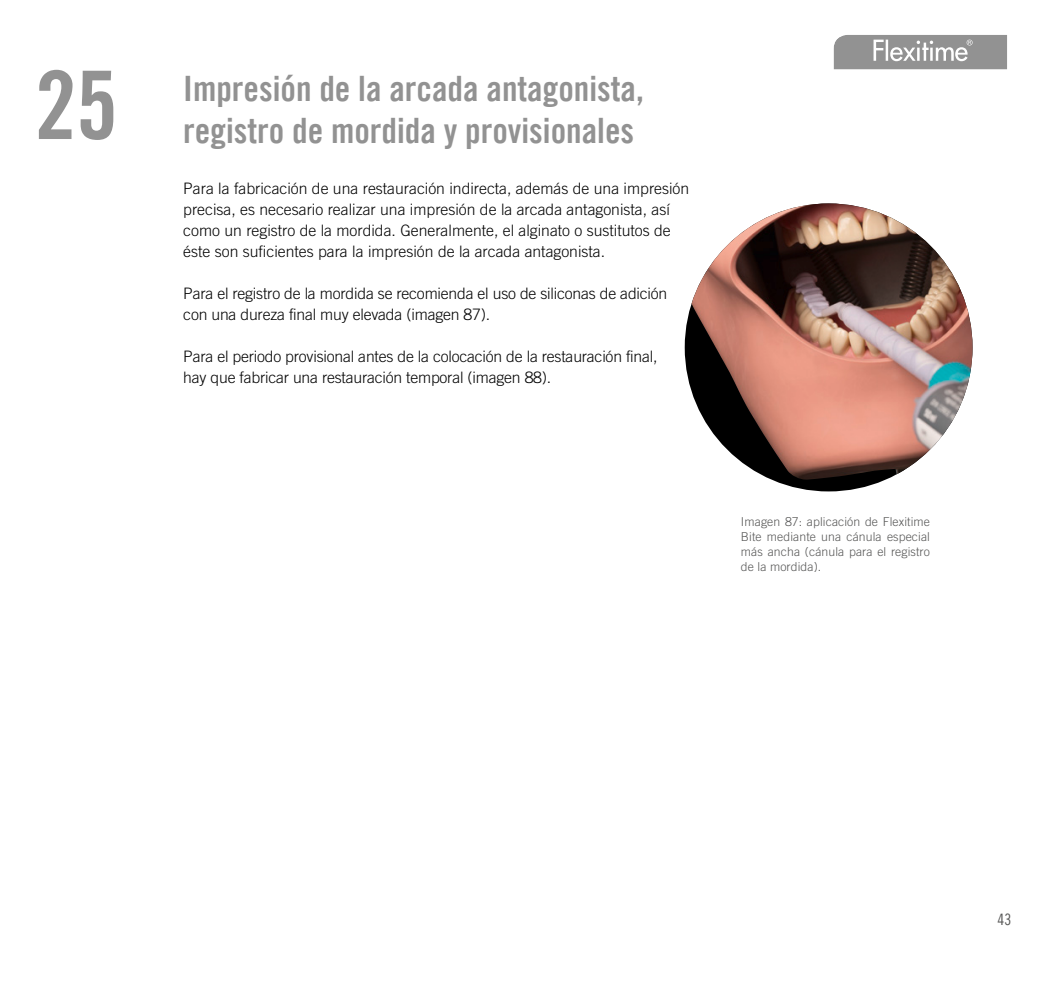
<style>
.page{position:relative;width:1042px;height:993px;background:#fff}
.page>*{position:absolute;margin:0;border:0;box-sizing:border-box;transform-origin:0 0}
.t1{font:94.5px "Trade Gothic LT Com Bd Cn 20";color:#929292}
.t2{font:35px/42px "Trade Gothic LT Com Bd Cn 20";color:#929292}
.t3{font:300 15.75px/21px "Trade Gothic LT Com";color:#000}
.t4{font:15.75px "Trade Gothic LT Com Cn 18";color:#565655}
.t5{font:300 12.25px/14.7px "Trade Gothic LT Com";letter-spacing:.01em;color:#565655;text-align:justify}
</style>
<div class="page">
<svg style="left:833px;top:35px;width:174px;height:34px;background:#9f9f9f"></svg>
<img style="left:691px;top:203px;width:281px;height:277px">
<h1 class="t1" style="left:35px;top:48px;width:85px">25</h1>
<h2 class="t2" style="left:183px;top:67px;width:462px">Impresión de la arcada antagonista, registro de mordida y provisionales</h2>
<p class="t3" style="left:183px;top:177px;width:507px">Para la fabricación de una restauración indirecta, además de una impresión precisa, es necesario realizar una impresión de la arcada antagonista, así como un registro de la mordida. Generalmente, el alginato o sustitutos de éste son suficientes para la impresión de la arcada antagonista.</p>
<p class="t3" style="left:183px;top:282px;width:485px">Para el registro de la mordida se recomienda el uso de siliconas de adición con una dureza final muy elevada (imagen 87).</p>
<p class="t3" style="left:183px;top:345px;width:476px">Para el periodo provisional antes de la colocación de la restauración final, hay que fabricar una restauración temporal (imagen 88).</p>
<p class="t5" style="left:741px;top:514px;width:190px">Imagen 87: aplicación de Flexitime Bite mediante una cánula especial más ancha (cánula para el registro de la mordida).</p>
<p class="t4" style="left:997px;top:910px;width:16px">43</p>
</div>
